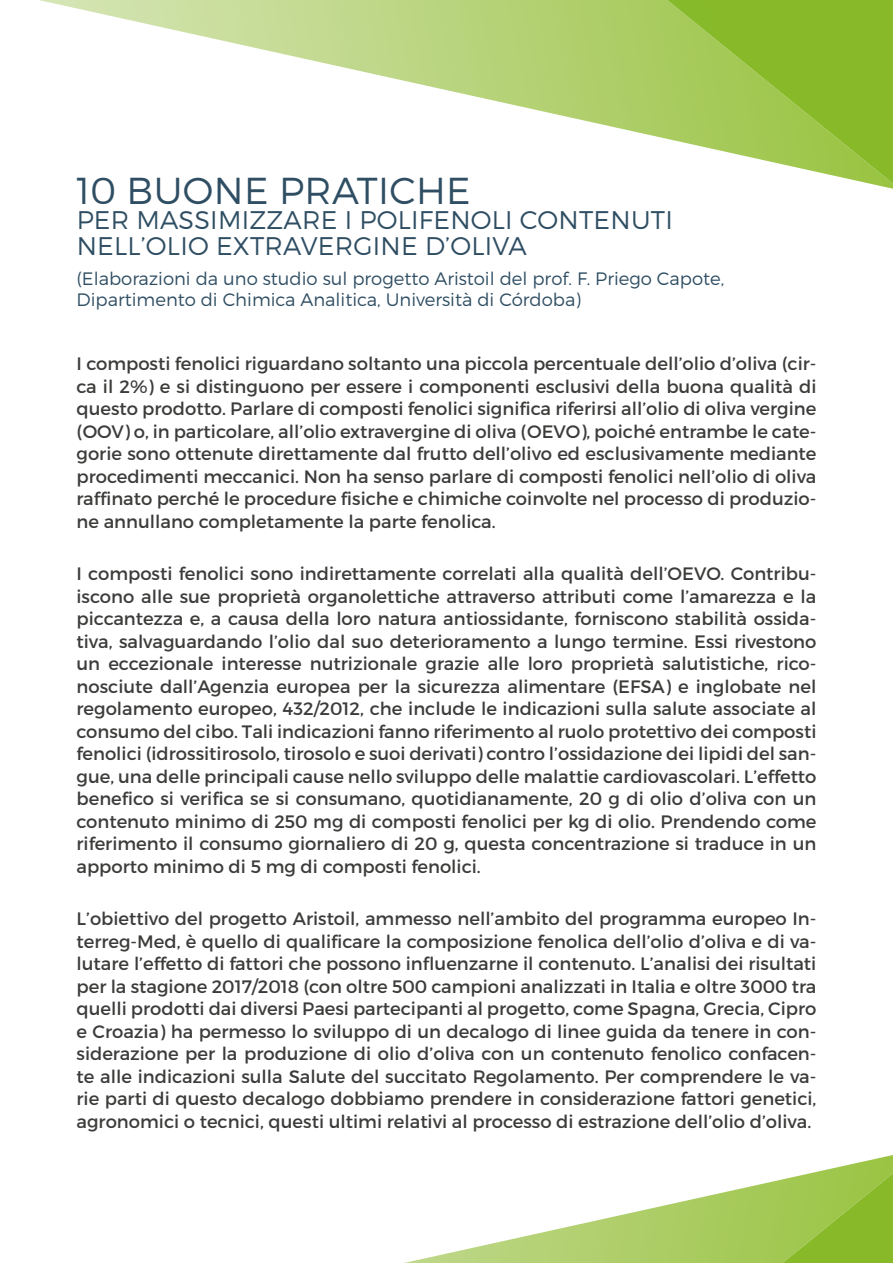
<style>
.page{position:relative;width:893px;height:1263px;background:#fff}
.page>*{position:absolute;margin:0;border:0;box-sizing:border-box;transform-origin:0 0}
.t1{font:300 37.5px "Montserrat";letter-spacing:.01em;color:#2f4e63}
.t2{font:300 25.5px/25.5px "Montserrat";letter-spacing:.01em;color:#2f4e63}
.t3{font:18px/22.5px "Montserrat";color:#3c3c3b;text-align:justify}
.t4{font:300 18px/21.6px "Montserrat";color:#2f4e63}
</style>
<div class="page">
<svg style="left:39px;top:0;width:854px;height:189px"></svg>
<img style="left:667px;top:0;width:226px;height:184px">
<svg style="left:404px;top:1155px;width:489px;height:108px"></svg>
<img style="left:783px;top:1173px;width:110px;height:90px">
<h1 class="t1" style="left:77px;top:167px;width:396px">10 BUONE PRATICHE</h1>
<h2 class="t2" style="left:77px;top:207px;width:598px">PER MASSIMIZZARE I POLIFENOLI CONTENUTI<br>NELL’OLIO EXTRAVERGINE D’OLIVA</h2>
<p class="t4" style="left:77px;top:267px;width:649px">(Elaborazioni da uno studio sul progetto Aristoil del prof. F. Priego Capote,<br>Dipartimento di Chimica Analitica, Università di Córdoba)</p>
<p class="t3" style="left:77px;top:353px;width:741px">I composti fenolici riguardano soltanto una piccola percentuale dell’olio d’oliva (cir&shy;ca il 2%) e si distinguono per essere i componenti esclusivi della buona qualità di questo prodotto. Parlare di composti fenolici significa riferirsi all’olio di oliva vergine (OOV) o, in particolare, all’olio extravergine di oliva (OEVO), poiché entrambe le cate&shy;gorie sono ottenute direttamente dal frutto dell’olivo ed esclusivamente mediante procedimenti meccanici. Non ha senso parlare di composti fenolici nell’olio di oliva raffinato perché le procedure fisiche e chimiche coinvolte nel processo di produzio&shy;ne annullano completamente la parte fenolica.</p>
<p class="t3" style="left:77px;top:562px;width:741px">I composti fenolici sono indirettamente correlati alla qualità dell’OEVO. Contribu&shy;iscono alle sue proprietà organolettiche attraverso attributi come l’amarezza e la piccantezza e, a causa della loro natura antiossidante, forniscono stabilità ossida&shy;tiva, salvaguardando l’olio dal suo deterioramento a lungo termine. Essi rivestono un eccezionale interesse nutrizionale grazie alle loro proprietà salutistiche, rico&shy;nosciute dall’Agenzia europea per la sicurezza alimentare (EFSA) e inglobate nel regolamento europeo, 432/2012, che include le indicazioni sulla salute associate al consumo del cibo. Tali indicazioni fanno riferimento al ruolo protettivo dei composti fenolici (idrossitirosolo, tirosolo e suoi derivati) contro l’ossidazione dei lipidi del san&shy;gue, una delle principali cause nello sviluppo delle malattie cardiovascolari. L’effetto benefico si verifica se si consumano, quotidianamente, 20 g di olio d’oliva con un contenuto minimo di 250 mg di composti fenolici per kg di olio. Prendendo come riferimento il consumo giornaliero di 20 g, questa concentrazione si traduce in un apporto minimo di 5 mg di composti fenolici.</p>
<p class="t3" style="left:77px;top:907px;width:741px">L’obiettivo del progetto Aristoil, ammesso nell’ambito del programma europeo In&shy;terreg-Med, è quello di qualificare la composizione fenolica dell’olio d’oliva e di va&shy;lutare l’effetto di fattori che possono influenzarne il contenuto. L’analisi dei risultati per la stagione 2017/2018 (con oltre 500 campioni analizzati in Italia e oltre 3000 tra quelli prodotti dai diversi Paesi partecipanti al progetto, come Spagna, Grecia, Cipro e Croazia) ha permesso lo sviluppo di un decalogo di linee guida da tenere in con&shy;siderazione per la produzione di olio d’oliva con un contenuto fenolico confacen&shy;te alle indicazioni sulla Salute del succitato Regolamento. Per comprendere le va&shy;rie parti di questo decalogo dobbiamo prendere in considerazione fattori genetici, agronomici o tecnici, questi ultimi relativi al processo di estrazione dell’olio d’oliva.</p>
</div>
